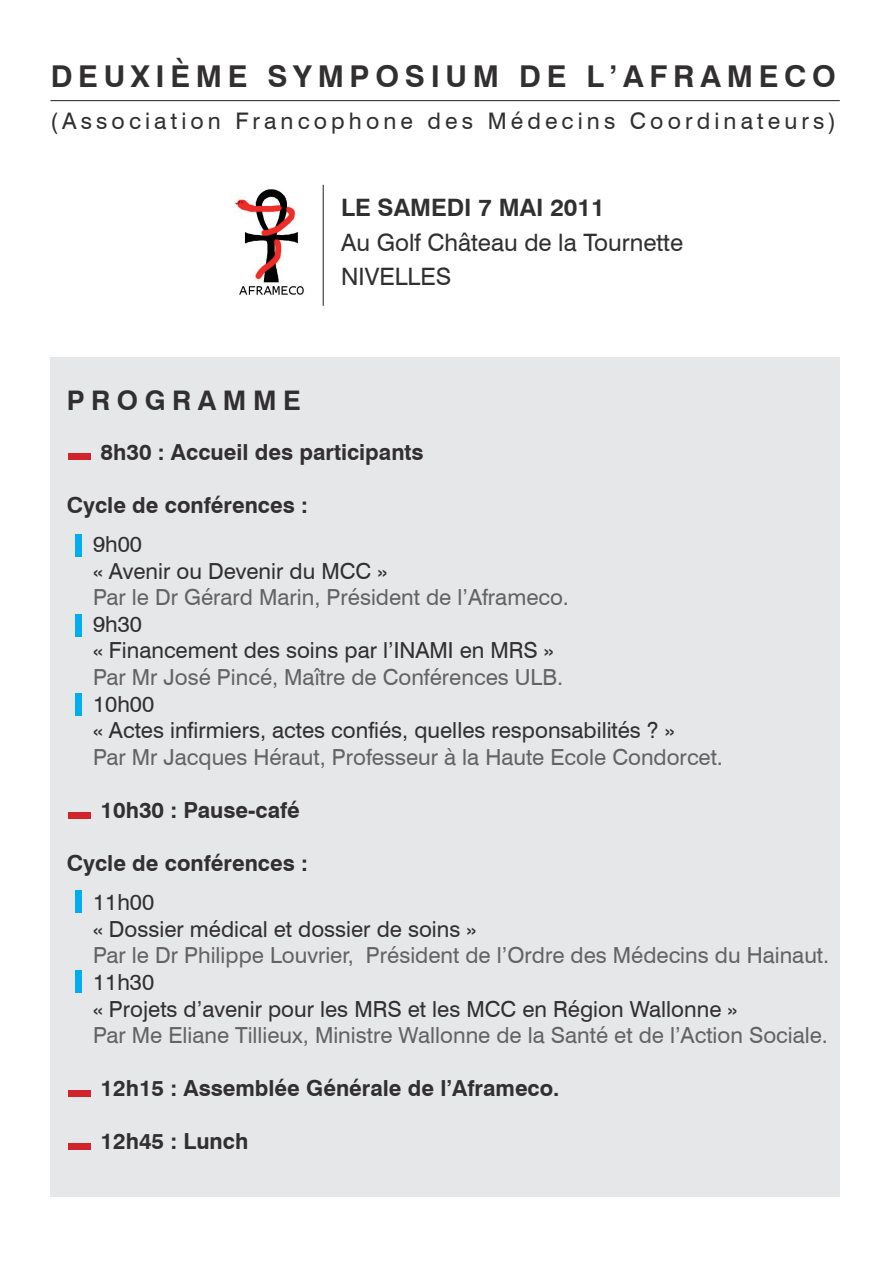
<style>
.page{position:relative;width:893px;height:1263px;background:#fff}
.page>*{position:absolute;margin:0;border:0;box-sizing:border-box;transform-origin:0 0}
.t1{font:700 30.15px "Swiss 721 BT";letter-spacing:.19em;color:#312f30}
.t2{font:700 27px "Swiss 721 BT";letter-spacing:.24em;color:#312f30}
.t3{font:24px/34.5px "Swiss 721 BT";color:#312f30}
.t4{font:700 24px "Swiss 721 BT";color:#312f30}
.t5{font:22.8px "Swiss 721 BT";letter-spacing:.18em;color:#312f30}
.t6{font:22.2px "Swiss 721 BT";color:#636366}
.t7{font:22.2px/26.5px "Swiss 721 BT";color:#312f30}
.t8{font:700 22.2px "Swiss 721 BT";color:#312f30}
</style>
<div class="page">
<div style="left:50px;top:357px;width:790px;height:839px;background:#e6e7e9"></div>
<div style="left:75px;top:534px;width:6px;height:22px;background:#00aeef"></div>
<div style="left:75px;top:614px;width:6px;height:23px;background:#00aeef"></div>
<div style="left:75px;top:693px;width:6px;height:22px;background:#00aeef"></div>
<div style="left:75px;top:890px;width:6px;height:23px;background:#00aeef"></div>
<div style="left:75px;top:970px;width:6px;height:23px;background:#00aeef"></div>
<div style="left:68px;top:454px;width:23px;height:6px;background:#d1232a"></div>
<div style="left:68px;top:812px;width:23px;height:6px;background:#d1232a"></div>
<div style="left:68px;top:1091px;width:23px;height:6px;background:#d1232a"></div>
<div style="left:68px;top:1143px;width:23px;height:6px;background:#d1232a"></div>
<hr style="left:50px;top:100px;width:790px;height:1px;background:#231f20">
<img style="left:235px;top:189px;width:69px;height:106px">
<hr style="left:323px;top:185px;width:1px;height:121px;background:#231f20">
<h1 class="t1" style="left:51px;top:58px;width:171px">De uxième</h1>
<h1 class="t1" style="left:267px;top:58px;width:78px">sympo</h1>
<h1 class="t1" style="left:405px;top:58px;width:138px">sium de</h1>
<h1 class="t1" style="left:586px;top:58px;width:251px">l ’AFRAMECO</h1>
<p class="t5" style="left:50px;top:107px;width:787px">(Association Francophone des Médecins Coordinateurs)</p>
<p class="t4" style="left:341px;top:193px;width:71px">Le samed</p>
<p class="t4" style="left:464px;top:193px;width:142px">i 7 mai 2011</p>
<p class="t3" style="left:341px;top:225px;width:343px">Au Golf Château de la Tournette<br>Nivelles</p>
<p class="t2" style="left:67px;top:384px;width:235px">PROGRAMME</p>
<p class="t8" style="left:101px;top:439px;width:325px">8h30 : Accueil des participants</p>
<p class="t8" style="left:67px;top:492px;width:243px">Cycle de conférences :</p>
<p class="t7" style="left:93px;top:531px;width:296px">9h00<br>« Avenir ou Devenir du MCC »</p>
<p class="t6" style="left:93px;top:584px;width:477px">Par le Dr Gérard Marin, Président de l’Aframeco.</p>
<p class="t7" style="left:93px;top:610px;width:462px">9h30<br>« Financement des soins par l’INAMI en MRS »</p>
<p class="t6" style="left:93px;top:664px;width:472px">Par Mr José Pincé, Maître de Conférences ULB.</p>
<p class="t7" style="left:93px;top:690px;width:583px">10h00<br>« Actes infirmiers, actes confiés, quelles responsabilités ? »</p>
<p class="t6" style="left:93px;top:743px;width:631px">Par Mr Jacques Héraut, Professeur à la Haute Ecole Condorcet.</p>
<p class="t8" style="left:101px;top:797px;width:201px">10h30 : Pause-café</p>
<p class="t8" style="left:67px;top:850px;width:243px">Cycle de conférences :</p>
<p class="t7" style="left:93px;top:889px;width:385px">11h00<br>« Dossier médical et dossier de soins »</p>
<p class="t6" style="left:93px;top:942px;width:738px">Par le Dr Philippe Louvrier, Président de l’Ordre des Médecins du Hainaut.</p>
<p class="t7" style="left:93px;top:968px;width:646px">11h30<br>« Projets d’avenir pour les MRS et les MCC en Région Wallonne »</p>
<p class="t6" style="left:93px;top:1022px;width:736px">Par Me Eliane Tillieux, Ministre Wallonne de la Santé et de l’Action Sociale.</p>
<p class="t8" style="left:101px;top:1075px;width:461px">12h15 : Assemblée Générale de l’Aframeco.</p>
<p class="t8" style="left:101px;top:1128px;width:149px">12h45 : Lunch</p>
</div>
